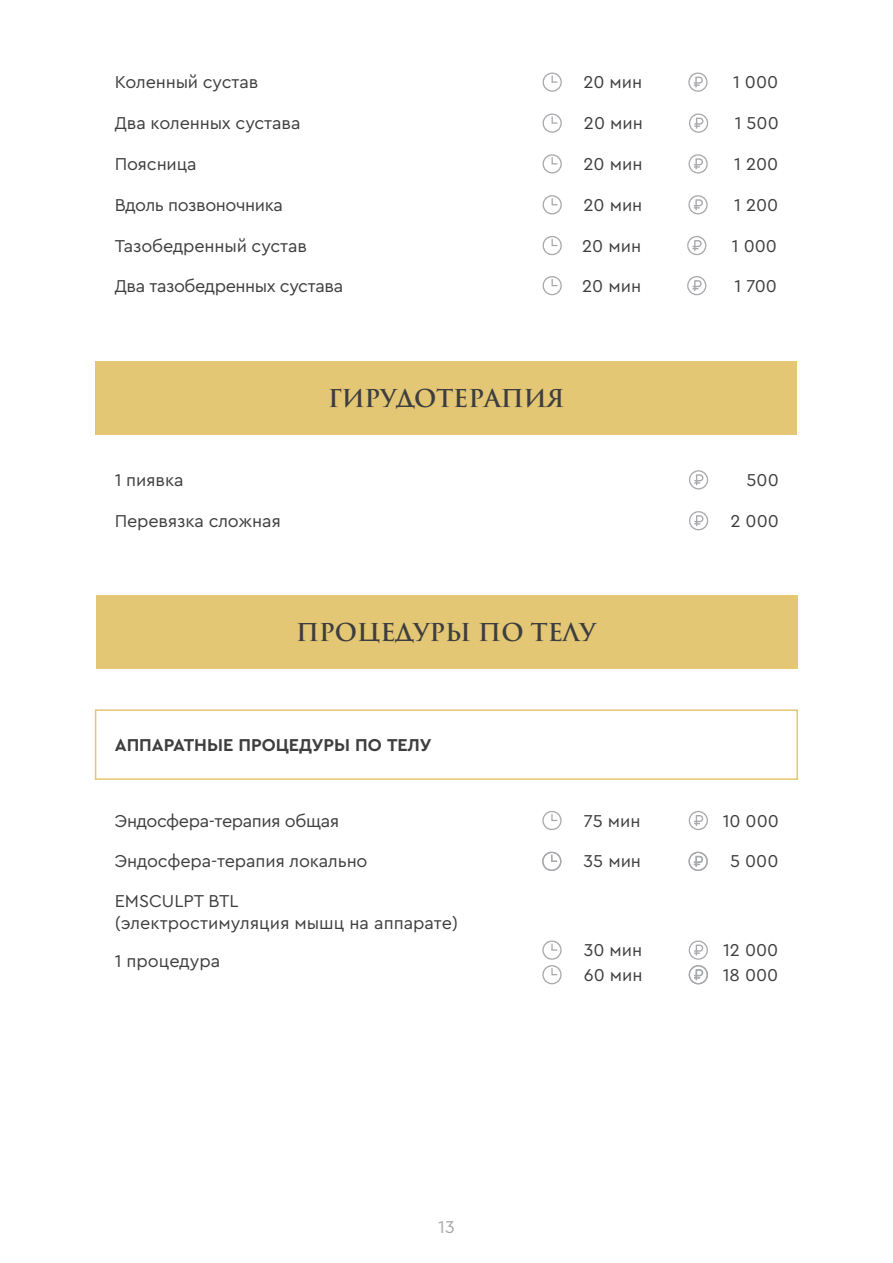
<style>
.page{position:relative;width:893px;height:1263px;background:#fff}
.page>*{position:absolute;margin:0;border:0;box-sizing:border-box;transform-origin:0 0}
.t1{font:600 24px "Trajan Pro 3";color:#3e3e3f}
.t2{font:18px/21.6px "Cera Pro";letter-spacing:-.01em;color:#3e3e3f}
.t3{font:700 18px "Cera Pro";color:#3e3e3f}
.t4{font:18px "Cera Pro";color:#a8a9ad}
</style>
<div class="page">
<svg style="left:542px;top:811px;width:20px;height:19px"></svg>
<svg style="left:689px;top:811px;width:19px;height:19px"></svg>
<div style="left:96px;top:595px;width:701px;height:74px;background:#e4c775"></div>
<div style="left:95px;top:709px;width:703px;height:71px;border:2px solid #e4c775"></div>
<svg style="left:542px;top:851px;width:20px;height:20px"></svg>
<svg style="left:688px;top:851px;width:20px;height:20px"></svg>
<svg style="left:542px;top:940px;width:20px;height:44px"></svg>
<svg style="left:689px;top:940px;width:19px;height:44px"></svg>
<svg style="left:689px;top:470px;width:19px;height:19px"></svg>
<svg style="left:689px;top:511px;width:20px;height:19px"></svg>
<div style="left:96px;top:361px;width:701px;height:73px;background:#e4c775"></div>
<svg style="left:543px;top:72px;width:19px;height:20px"></svg>
<svg style="left:688px;top:72px;width:20px;height:20px"></svg>
<svg style="left:543px;top:236px;width:19px;height:19px"></svg>
<svg style="left:687px;top:236px;width:20px;height:19px"></svg>
<svg style="left:543px;top:154px;width:19px;height:19px"></svg>
<svg style="left:688px;top:154px;width:20px;height:19px"></svg>
<svg style="left:543px;top:195px;width:19px;height:19px"></svg>
<svg style="left:688px;top:195px;width:20px;height:19px"></svg>
<svg style="left:543px;top:113px;width:19px;height:20px"></svg>
<svg style="left:689px;top:113px;width:19px;height:20px"></svg>
<svg style="left:543px;top:276px;width:19px;height:19px"></svg>
<svg style="left:687px;top:276px;width:20px;height:19px"></svg>
<p class="t2" style="left:115px;top:71px;width:145px">Коленный сустав</p>
<p class="t2" style="left:583px;top:71px;width:60px">20 мин</p>
<p class="t2" style="left:733px;top:71px;width:47px">1 000</p>
<p class="t2" style="left:115px;top:112px;width:187px">Два коленных сустава</p>
<p class="t2" style="left:584px;top:112px;width:60px">20 мин</p>
<p class="t2" style="left:735px;top:112px;width:45px">1 500</p>
<p class="t2" style="left:115px;top:152px;width:83px">Поясница</p>
<p class="t2" style="left:584px;top:152px;width:60px">20 мин</p>
<p class="t2" style="left:734px;top:152px;width:46px">1 200</p>
<p class="t2" style="left:115px;top:193px;width:170px">Вдоль позвоночника</p>
<p class="t2" style="left:583px;top:193px;width:60px">20 мин</p>
<p class="t2" style="left:734px;top:193px;width:46px">1 200</p>
<p class="t2" style="left:115px;top:234px;width:194px">Тазобедренный сустав</p>
<p class="t2" style="left:582px;top:234px;width:60px">20 мин</p>
<p class="t2" style="left:732px;top:234px;width:47px">1 000</p>
<p class="t2" style="left:115px;top:274px;width:230px">Два тазобедренных сустава</p>
<p class="t2" style="left:582px;top:274px;width:60px">20 мин</p>
<p class="t2" style="left:734px;top:274px;width:44px">1 700</p>
<h1 class="t1" style="left:328px;top:380px;width:238px">ГИРУДОТЕРАПИЯ</h1>
<p class="t2" style="left:115px;top:468px;width:70px">1 пиявка</p>
<p class="t2" style="left:747px;top:468px;width:34px">500</p>
<p class="t2" style="left:115px;top:509px;width:168px">Перевязка сложная</p>
<p class="t2" style="left:730px;top:509px;width:50px">2 000</p>
<h1 class="t1" style="left:296px;top:615px;width:301px">ПРОЦЕДУРЫ ПО ТЕЛУ</h1>
<p class="t3" style="left:115px;top:732px;width:318px">АППАРАТНЫЕ ПРОЦЕДУРЫ ПО ТЕЛУ</p>
<p class="t2" style="left:115px;top:809px;width:226px">Эндосфера-терапия общая</p>
<p class="t2" style="left:584px;top:809px;width:58px">75 мин</p>
<p class="t2" style="left:723px;top:809px;width:58px">10 000</p>
<p class="t2" style="left:114px;top:850px;width:255px">Эндосфера-терапия локально</p>
<p class="t2" style="left:584px;top:850px;width:59px">35 мин</p>
<p class="t2" style="left:730px;top:850px;width:50px">5 000</p>
<p class="t2" style="left:115px;top:889px;width:345px">EMSCULPT BTL<br>(электростимуляция мышц на аппарате)</p>
<p class="t2" style="left:115px;top:949px;width:107px">1 процедура</p>
<p class="t2" style="left:584px;top:963px;width:60px">60 мин</p>
<p class="t2" style="left:723px;top:963px;width:57px">18 000</p>
<p class="t2" style="left:584px;top:938px;width:60px">30 мин</p>
<p class="t2" style="left:723px;top:938px;width:57px">12 000</p>
<p class="t4" style="left:438px;top:1215px;width:18px">13</p>
</div>
